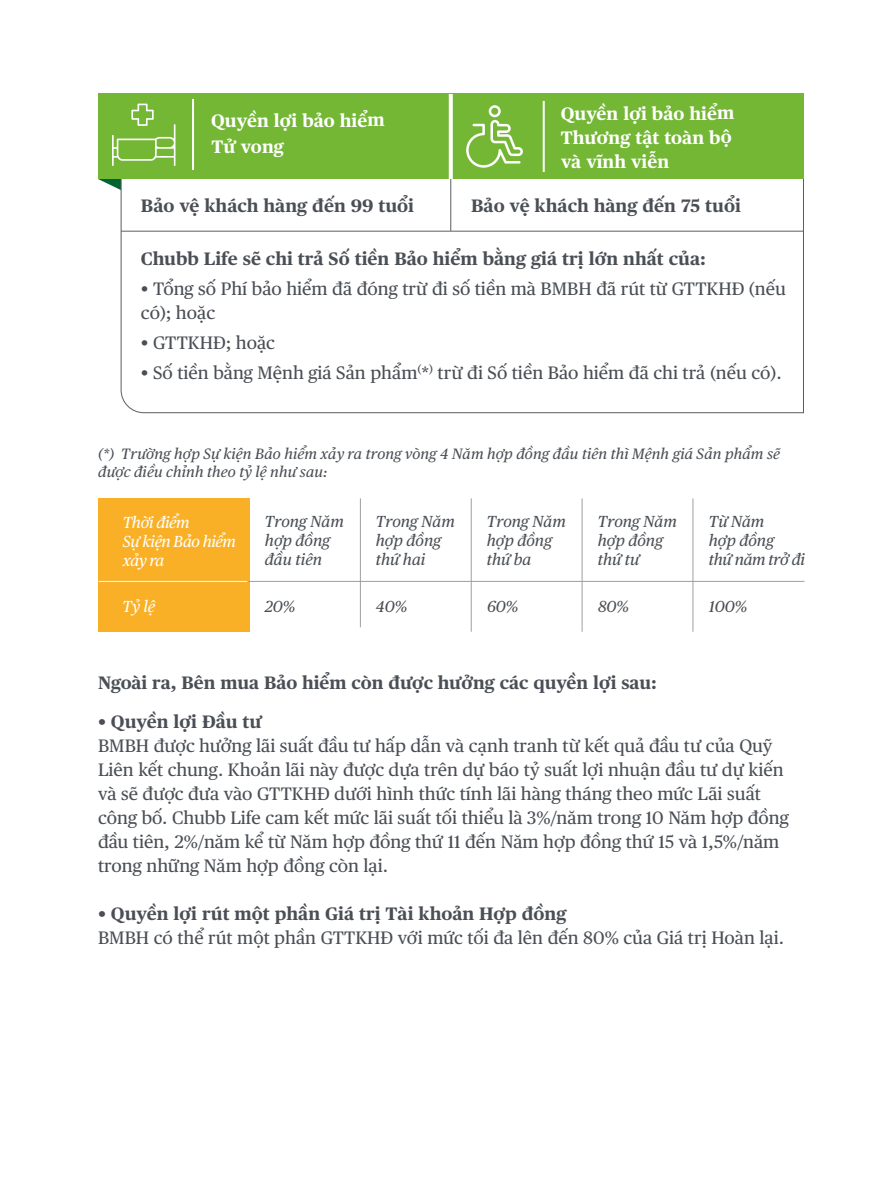
<style>
.page{position:relative;width:893px;height:1191px;background:#fff}
.page>*{position:absolute;margin:0;border:0;box-sizing:border-box;transform-origin:0 0}
.t1{font:18px/24px "Chubb Publico Text VN";color:#4a4f55}
.t2{font:700 18px "Chubb Publico Text VN";color:#4a4f55}
.t3{font:700 18px/24px "Chubb Publico Text VN";letter-spacing:-.005em;color:#fff}
.t4{font:italic 16px/19.2px "Chubb Publico Text VN";color:#4a4f55}
.t5{font:italic 16px/19.2px "Chubb Publico Text VN";letter-spacing:-.025em;color:#fff}
.t6{font:italic 15px/18px "Chubb Publico Text VN";letter-spacing:.01em;color:#4a4f55}
</style>
<div class="page">
<svg style="left:121px;top:179px;width:682px;height:234px"></svg>
<div style="left:98px;top:94px;width:705px;height:85px;background:#74b735"></div>
<svg style="left:466px;top:105px;width:57px;height:63px"></svg>
<hr style="left:192px;top:99px;width:2px;height:71px;background:#fff">
<svg style="left:98px;top:103px;width:77px;height:99px"></svg>
<hr style="left:542px;top:101px;width:2px;height:71px;background:#fff">
<hr style="left:121px;top:231px;width:682px;height:1px;background:#5a5d62">
<hr style="left:450px;top:174px;width:1px;height:57px;background:#5a5d62">
<svg style="left:448px;top:94px;width:4px;height:85px"></svg>
<div style="left:98px;top:498px;width:151px;height:134px;background:#f9b026"></div>
<hr style="left:99px;top:581px;width:705px;height:1px;background:#9da0a1">
<hr style="left:99px;top:581px;width:148px;height:1px;background:#fff">
<hr style="left:360px;top:498px;width:1px;height:129px;background:#9da0a1">
<hr style="left:471px;top:498px;width:1px;height:134px;background:#9da0a1">
<hr style="left:581px;top:498px;width:1px;height:134px;background:#9da0a1">
<hr style="left:692px;top:498px;width:1px;height:134px;background:#9da0a1">
<p class="t3" style="left:211px;top:106px;width:175px;line-height:26.2px">Quyền lợi bảo hiểm<br>Tử vong</p>
<p class="t3" style="left:560px;top:100px;width:175px">Quyền lợi bảo hiểm<br>Thương tật toàn bộ và vĩnh viễn</p>
<p class="t2" style="left:141px;top:192px;width:275px">Bảo vệ khách hàng đến 99 tuổi</p>
<p class="t2" style="left:471px;top:192px;width:271px">Bảo vệ khách hàng đến 75 tuổi</p>
<p class="t2" style="left:141px;top:244px;width:566px">Chubb Life sẽ chi trả Số tiền Bảo hiểm bằng giá trị lớn nhất của:</p>
<p class="t1" style="left:141px;top:275px;width:646px">• Tổng số Phí bảo hiểm đã đóng trừ đi số tiền mà BMBH đã rút từ GTTKHĐ (nếu có); hoặc</p>
<p class="t1" style="left:141px;top:329px;width:135px">• GTTKHĐ; hoặc</p>
<p class="t1" style="left:141px;top:359px;width:642px">• Số tiền bằng Mệnh giá Sản phẩm<sup>(</sup>*<sup>)</sup> trừ đi Số tiền Bảo hiểm đã chi trả (nếu có).</p>
<p class="t6" style="left:98px;top:444px;width:683px">(*) Trường hợp Sự kiện Bảo hiểm xảy ra trong vòng 4 Năm hợp đồng đầu tiên thì Mệnh giá Sản phẩm sẽ được điều chỉnh theo tỷ lệ như sau:</p>
<p class="t5" style="left:123px;top:511px;width:115px">Thời điểm<br>Sự kiện Bảo hiểm xảy ra</p>
<p class="t4" style="left:265px;top:510px;width:81px">Trong Năm hợp đồng đầu tiên</p>
<p class="t4" style="left:265px;top:595px;width:32px">20%</p>
<p class="t4" style="left:376px;top:595px;width:33px">40%</p>
<p class="t4" style="left:487px;top:595px;width:33px">60%</p>
<p class="t4" style="left:598px;top:595px;width:32px">80%</p>
<p class="t4" style="left:709px;top:595px;width:39px">100%</p>
<p class="t4" style="left:376px;top:510px;width:81px">Trong Năm hợp đồng thứ hai</p>
<p class="t4" style="left:486px;top:510px;width:81px">Trong Năm hợp đồng thứ ba</p>
<p class="t4" style="left:597px;top:510px;width:81px">Trong Năm hợp đồng thứ tư</p>
<p class="t4" style="left:708px;top:510px;width:98px">Từ Năm<br>hợp đồng<br>thứ năm trở đi</p>
<p class="t5" style="left:122px;top:595px;width:34px">Tỷ lệ</p>
<p class="t2" style="left:98px;top:668px;width:560px">Ngoài ra, Bên mua Bảo hiểm còn được hưởng các quyền lợi sau:</p>
<p class="t2" style="left:98px;top:707px;width:165px">• Quyền lợi Đầu tư</p>
<p class="t1" style="left:98px;top:732px;width:692px">BMBH được hưởng lãi suất đầu tư hấp dẫn và cạnh tranh từ kết quả đầu tư của Quỹ Liên kết chung. Khoản lãi này được dựa trên dự báo tỷ suất lợi nhuận đầu tư dự kiến và sẽ được đưa vào GTTKHĐ dưới hình thức tính lãi hàng tháng theo mức Lãi suất công bố. Chubb Life cam kết mức lãi suất tối thiểu là 3%/năm trong 10 Năm hợp đồng đầu tiên, 2%/năm kể từ Năm hợp đồng thứ 11 đến Năm hợp đồng thứ 15 và 1,5%/năm trong những Năm hợp đồng còn lại.</p>
<p class="t2" style="left:98px;top:899px;width:470px">• Quyền lợi rút một phần Giá trị Tài khoản Hợp đồng</p>
<p class="t1" style="left:98px;top:924px;width:687px">BMBH có thể rút một phần GTTKHĐ với mức tối đa lên đến 80% của Giá trị Hoàn lại.</p>
</div>
